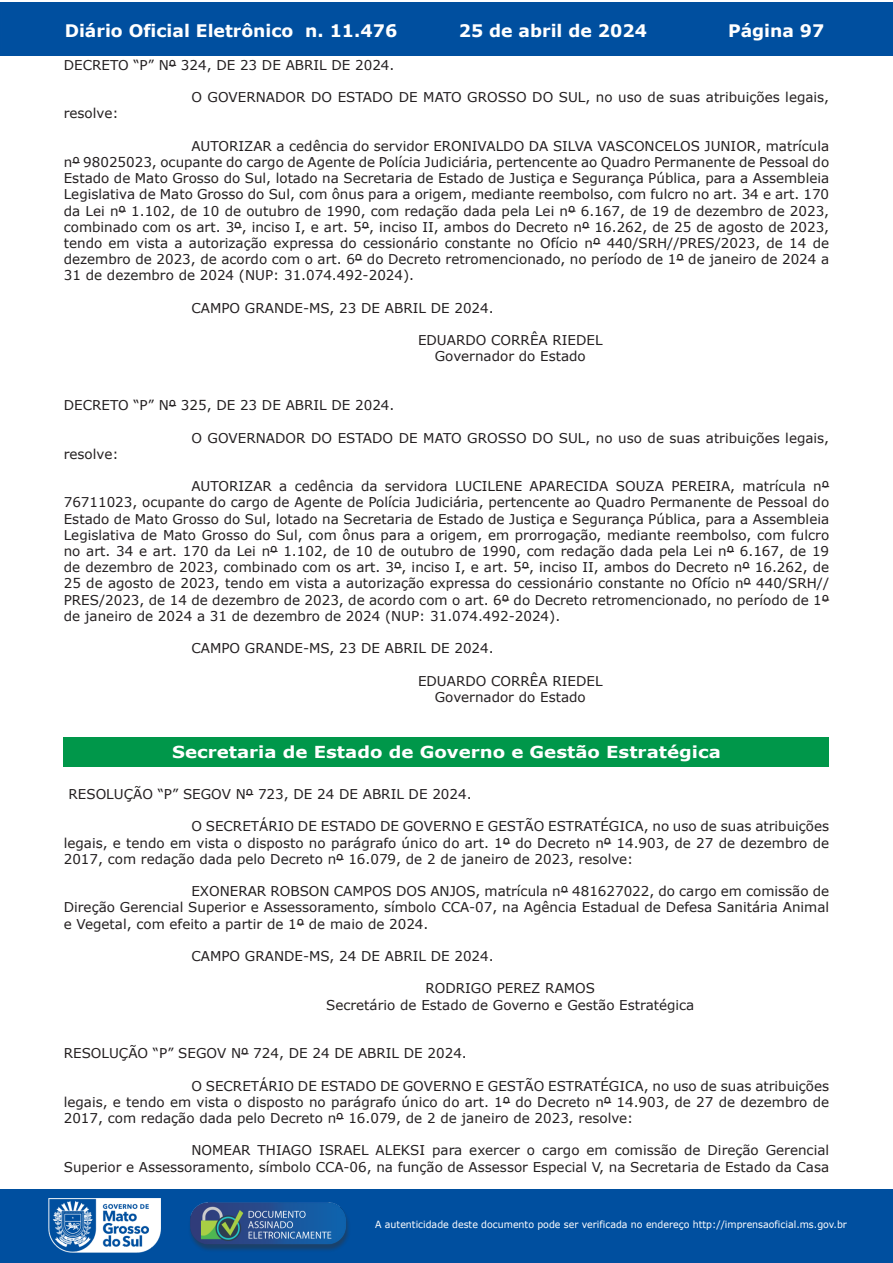
<style>
.page{position:relative;width:893px;height:1263px;background:#fff}
.page>*{position:absolute;margin:0;border:0;box-sizing:border-box;transform-origin:0 0}
.t1{font:700 17.25px "Verdana";color:#fff}
.t2{font:700 16.5px "Verdana";color:#fff;scale:1.1 1}
.t3{font:13.5px/16.2px "Verdana";color:#231f20;text-align:justify}
.t4{font:9.9px "Verdana";color:#fff;scale:.95 1}
</style>
<div class="page">
<div style="left:0;top:2px;width:893px;height:53px;background:#004f9f"></div>
<div style="left:1px;top:1189px;width:892px;height:74px;background:#004f9f"></div>
<img style="left:49px;top:1198px;width:111px;height:54px">
<img style="left:185px;top:1201px;width:168px;height:54px">
<div style="left:64px;top:737px;width:765px;height:30px;background:#00974a"></div>
<p class="t1" style="left:65px;top:18px;width:334px">Diário Oficial Eletrônico n. 11.476</p>
<p class="t1" style="left:459px;top:18px;width:190px">25 de abril de 2024</p>
<p class="t1" style="left:728px;top:18px;width:98px">Página 97</p>
<p class="t3" style="left:64px;top:57px;width:332px">DECRETO “P” Nº 324, DE 23 DE ABRIL DE 2024.</p>
<p class="t3" style="left:191px;top:89px;width:639px">O GOVERNADOR DO ESTADO DE MATO GROSSO DO SUL, no uso de suas atribuições legais,</p>
<p class="t3" style="left:64px;top:105px;width:56px">resolve:</p>
<p class="t3" style="left:64px;top:138px;width:767px;text-indent:128px">AUTORIZAR a cedência do servidor ERONIVALDO DA SILVA VASCONCELOS JUNIOR, matrícula nº 98025023, ocupante do cargo de Agente de Polícia Judiciária, pertencente ao Quadro Permanente de Pessoal do Estado de Mato Grosso do Sul, lotado na Secretaria de Estado de Justiça e Segurança Pública, para a Assembleia Legislativa de Mato Grosso do Sul, com ônus para a origem, mediante reembolso, com fulcro no art. 34 e art. 170 da Lei nº 1.102, de 10 de outubro de 1990, com redação dada pela Lei nº 6.167, de 19 de dezembro de 2023, combinado com os art. 3º, inciso I, e art. 5º, inciso II, ambos do Decreto nº 16.262, de 25 de agosto de 2023, tendo em vista a autorização expressa do cessionário constante no Ofício nº 440/SRH//PRES/2023, de 14 de dezembro de 2023, de acordo com o art. 6º do Decreto retromencionado, no período de 1º de janeiro de 2024 a 31 de dezembro de 2024 (NUP: 31.074.492-2024).</p>
<p class="t3" style="left:191px;top:300px;width:304px">CAMPO GRANDE-MS, 23 DE ABRIL DE 2024.</p>
<p class="t3" style="left:418px;top:332px;width:186px;text-align:center">EDUARDO CORRÊA RIEDEL<br>Governador do Estado</p>
<p class="t3" style="left:64px;top:397px;width:332px">DECRETO “P” Nº 325, DE 23 DE ABRIL DE 2024.</p>
<p class="t3" style="left:191px;top:429px;width:639px">O GOVERNADOR DO ESTADO DE MATO GROSSO DO SUL, no uso de suas atribuições legais,</p>
<p class="t3" style="left:64px;top:446px;width:56px">resolve:</p>
<p class="t3" style="left:64px;top:478px;width:767px;text-indent:128px">AUTORIZAR a cedência da servidora LUCILENE APARECIDA SOUZA PEREIRA, matrícula nº 76711023, ocupante do cargo de Agente de Polícia Judiciária, pertencente ao Quadro Permanente de Pessoal do Estado de Mato Grosso do Sul, lotado na Secretaria de Estado de Justiça e Segurança Pública, para a Assembleia Legislativa de Mato Grosso do Sul, com ônus para a origem, em prorrogação, mediante reembolso, com fulcro no art. 34 e art. 170 da Lei nº 1.102, de 10 de outubro de 1990, com redação dada pela Lei nº 6.167, de 19 de dezembro de 2023, combinado com os art. 3º, inciso I, e art. 5º, inciso II, ambos do Decreto nº 16.262, de 25 de agosto de 2023, tendo em vista a autorização expressa do cessionário constante no Ofício nº 440/SRH// PRES/2023, de 14 de dezembro de 2023, de acordo com o art. 6º do Decreto retromencionado, no período de 1º de janeiro de 2024 a 31 de dezembro de 2024 (NUP: 31.074.492-2024).</p>
<p class="t3" style="left:191px;top:640px;width:304px">CAMPO GRANDE-MS, 23 DE ABRIL DE 2024.</p>
<p class="t3" style="left:418px;top:672px;width:186px;text-align:center">EDUARDO CORRÊA RIEDEL<br>Governador do Estado</p>
<p class="t2" style="left:172px;top:740px;width:500px">Secretaria de Estado de Governo e Gestão Estratégica</p>
<p class="t3" style="left:69px;top:786px;width:405px">RESOLUÇÃO “P” SEGOV Nº 723, DE 24 DE ABRIL DE 2024.</p>
<p class="t3" style="left:64px;top:818px;width:767px;text-indent:128px">O SECRETÁRIO DE ESTADO DE GOVERNO E GESTÃO ESTRATÉGICA, no uso de suas atribuições legais, e tendo em vista o disposto no parágrafo único do art. 1º do Decreto nº 14.903, de 27 de dezembro de 2017, com redação dada pelo Decreto nº 16.079, de 2 de janeiro de 2023, resolve:</p>
<p class="t3" style="left:64px;top:883px;width:767px;text-indent:128px">EXONERAR ROBSON CAMPOS DOS ANJOS, matrícula nº 481627022, do cargo em comissão de Direção Gerencial Superior e Assessoramento, símbolo CCA-07, na Agência Estadual de Defesa Sanitária Animal e Vegetal, com efeito a partir de 1º de maio de 2024.</p>
<p class="t3" style="left:191px;top:948px;width:304px">CAMPO GRANDE-MS, 24 DE ABRIL DE 2024.</p>
<p class="t3" style="left:326px;top:980px;width:370px;text-align:center">RODRIGO PEREZ RAMOS<br>Secretário de Estado de Governo e Gestão Estratégica</p>
<p class="t3" style="left:64px;top:1045px;width:405px">RESOLUÇÃO “P” SEGOV Nº 724, DE 24 DE ABRIL DE 2024.</p>
<p class="t3" style="left:64px;top:1077px;width:767px;text-indent:128px">O SECRETÁRIO DE ESTADO DE GOVERNO E GESTÃO ESTRATÉGICA, no uso de suas atribuições legais, e tendo em vista o disposto no parágrafo único do art. 1º do Decreto nº 14.903, de 27 de dezembro de 2017, com redação dada pelo Decreto nº 16.079, de 2 de janeiro de 2023, resolve:</p>
<p class="t3" style="left:64px;top:1142px;width:767px;text-align:right">NOMEAR THIAGO ISRAEL ALEKSI para exercer o cargo em comissão de Direção Gerencial<br>Superior e Assessoramento, símbolo CCA-06, na função de Assessor Especial V, na Secretaria de Estado da Casa</p>
<p class="t4" style="left:375px;top:1218px;width:498px">A autenticidade deste documento pode ser verificada no endereço http://imprensaoficial.ms.gov.br</p>
</div>
